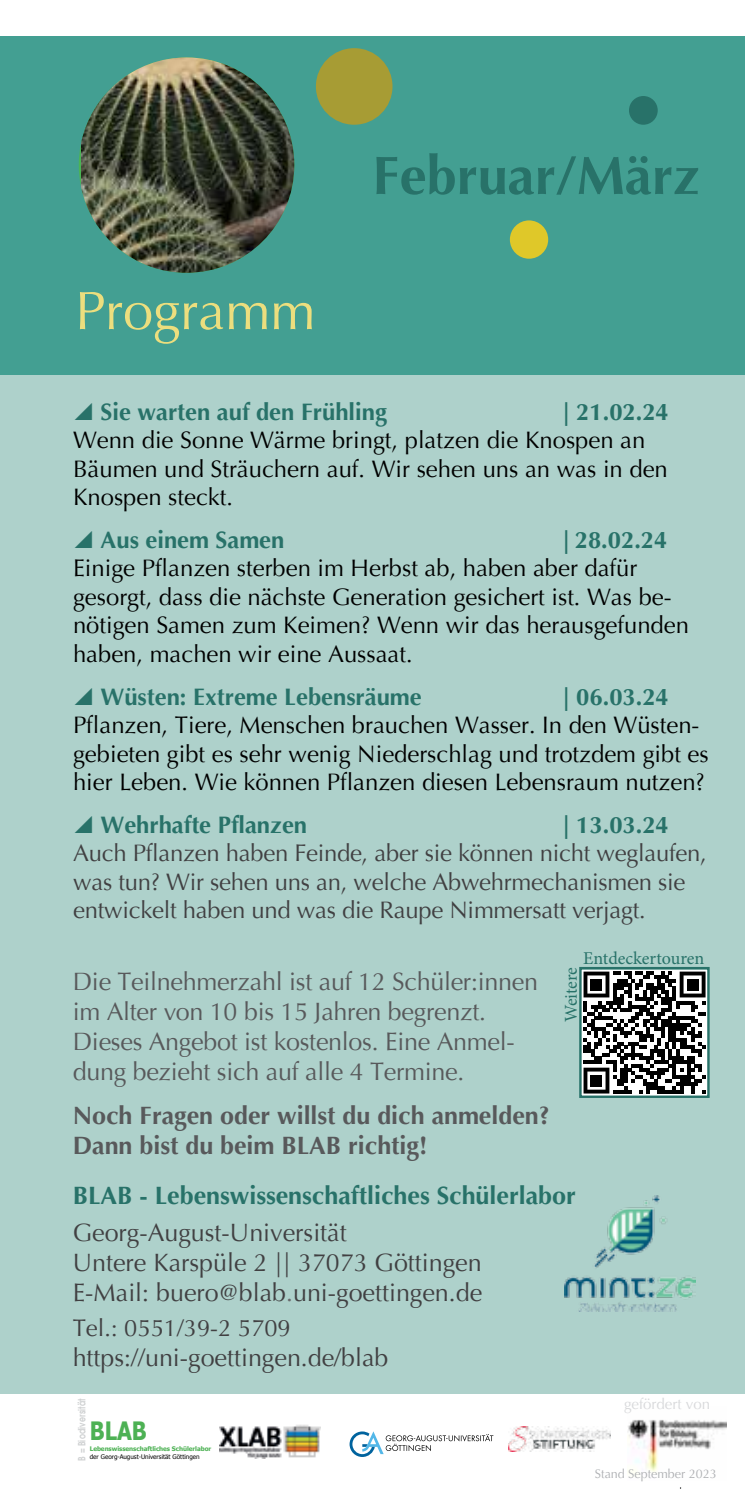
<style>
.page{position:relative;width:745px;height:1489px;background:#fff}
.page>*{position:absolute;margin:0;border:0;box-sizing:border-box;transform-origin:0 0}
.t1{font:700 54px "Optima";color:#287269}
.t2{font:54px "Optima";color:#ecde7e}
.t3{font:700 25.25px "Tahoma";color:#4db154;scale:.86 1}
.t4{font:25px/30px "Optima";letter-spacing:-.01em;color:#58595b}
.t5{font:25px/30px "Optima";color:#414042}
.t6{font:700 25px/30px "Optima";color:#58595b}
.t7{font:700 25px "Optima";color:#287269}
.t8{font:23.75px/28.5px "Optima";color:#000}
.t9{font:23.75px/28.5px "Optima";letter-spacing:-.01em;color:#414042}
.t10{font:700 23.75px "Optima";color:#287269}
.t11{font:18px "Minion Pro";letter-spacing:-.005em;color:#287269}
.t12{font:15px "Optima";color:#d8d9db}
.t13{font:12.5px "Optima";color:#afb1b4}
.t14{font:600 9.75px "Avant Garde";letter-spacing:.02em;color:#cfd1d2;scale:.8 1}
.t15{font:700 6.25px "Tahoma";letter-spacing:-.01em;color:#4db154}
.t16{font:6.25px "Tahoma";color:#000}
.s1{font-family:"Minion Pro";font-weight:700;color:#287269}
.s2{font-weight:700;color:#287269}
.s3{color:#696a6d}
</style>
<div class="page">
<div style="left:0;top:84px;width:744px;height:1309px;background:#aed1cb"></div>
<div style="left:0;top:37px;width:744px;height:338px;background:#439f92"></div>
<svg style="left:349px;top:1431px;width:144px;height:25px"></svg>
<img style="left:219px;top:1424px;width:102px;height:34px">
<img style="left:627px;top:1419px;width:99px;height:54px">
<img style="left:508px;top:1426px;width:102px;height:25px">
<img style="left:564px;top:1195px;width:130px;height:116px">
<div style="left:316px;top:48px;width:76px;height:77px;background:#a79c34;border-radius:50%"></div>
<div style="left:509px;top:220px;width:39px;height:39px;background:#dfc829;border-radius:50%"></div>
<div style="left:580px;top:970px;width:127px;height:126px;background:linear-gradient(to bottom,#fff,#fff)"></div>
<svg style="left:583px;top:971px;width:122px;height:122px"></svg>
<div style="left:590px;top:978px;width:11px;height:12px;background:#000"></div>
<div style="left:686px;top:978px;width:11px;height:12px;background:#000"></div>
<div style="left:590px;top:1074px;width:11px;height:12px;background:#000"></div>
<div style="left:579px;top:966px;width:130px;height:131px;border:2px solid #287269"></div>
<div style="left:628px;top:96px;width:29px;height:29px;background:#287269;border-radius:50%"></div>
<img style="left:81px;top:57px;width:213px;height:216px">
<h1 class="t2" style="left:75px;top:279px;width:241px">Programm</h1>
<h1 class="t1" style="left:372px;top:145px;width:329px">Februar/März</h1>
<p class="t10" style="left:100px;top:398px;width:287px">Sie warten auf den Frühling</p>
<p class="t8" style="left:73px;top:398px;width:597px;text-indent:490px"><span class="s1">|</span> <span class="s2">21.02.24<br></span>Wenn die Sonne Wärme bringt, platzen die Knospen an<br>Bäumen und Sträuchern auf. Wir sehen uns an was in den<br>Knospen steckt.</p>
<p class="t10" style="left:100px;top:526px;width:185px">Aus einem Samen</p>
<p class="t8" style="left:73px;top:526px;width:617px;text-indent:490px"><span class="s1">|</span> <span class="s2">28.02.24<br></span>Einige Pflanzen sterben im Herbst ab, haben aber dafür gesorgt, dass die nächste Generation gesichert ist. Was be&shy;nötigen Samen zum Keimen? Wenn wir das herausgefunden haben, machen wir eine Aussaat.</p>
<p class="t10" style="left:100px;top:683px;width:322px">Wüsten: Extreme Lebensräume</p>
<p class="t8" style="left:73px;top:682px;width:636px;text-indent:490px"><span class="s1">|</span> <span class="s2">06.03.24<br></span>Pflanzen, Tiere, Menschen brauchen Wasser. In den Wüsten&shy;gebieten gibt es sehr wenig Niederschlag und trotzdem gibt es hier Leben. Wie können Pflanzen diesen Lebensraum nutzen?</p>
<p class="t10" style="left:100px;top:811px;width:208px">Wehrhafte Pflanzen</p>
<p class="t9" style="left:73px;top:811px;width:634px;text-indent:490px"><span class="s1">|</span> <span class="s2">13.03.24<br></span>Auch Pflanzen haben Feinde, aber sie können nicht weglaufen, was tun? Wir sehen uns an, welche Abwehrmechanismen sie entwickelt haben und was die Raupe Nimmersatt verjagt.</p>
<p class="t4" style="left:73px;top:967px;width:466px">Die Teilnehmerzahl ist auf 12 Schüler:innen im Alter von 10 bis 15 Jahren begrenzt.<br>Dieses Angebot ist kostenlos. Eine Anmel&shy;dung bezieht sich auf alle 4 Termine.</p>
<p class="t6" style="left:73px;top:1101px;width:478px">Noch Fragen oder willst du dich anmelden?<br>Dann bist du beim BLAB richtig!</p>
<p class="t11" style="left:582px;top:946px;width:122px">Entdeckertouren</p>
<p class="t11" style="left:558px;top:1022px;width:57px;rotate:-90deg">Weitere</p>
<p class="t7" style="left:73px;top:1181px;width:504px">BLAB - Lebenswissenschaftliches Schülerlabor</p>
<p class="t5" style="left:73px;top:1217px;width:411px">Georg-August-Universität<br>Untere Karspüle 2 || 37073 Göttingen<br>E-Mail: buero@blab<span class="s3">.</span>uni-goettingen.de</p>
<p class="t9" style="left:73px;top:1314px;width:219px">Tel.: 0551/39-2 5709</p>
<p class="t5" style="left:73px;top:1342px;width:317px">https://uni-goettingen.de/blab</p>
<p class="t14" style="left:75px;top:1460px;width:79px;rotate:-90deg">B = Biodiversität</p>
<p class="t3" style="left:90px;top:1412px;width:68px">BLAB</p>
<p class="t15" style="left:90px;top:1444px;width:123px">Lebenswissenschaftliches Schülerlabor</p>
<p class="t16" style="left:90px;top:1452px;width:111px">der Georg-August-Universität Göttingen</p>
<p class="t12" style="left:623px;top:1395px;width:87px">gefördert von</p>
<p class="t13" style="left:594px;top:1465px;width:123px">Stand September 2023</p>
</div>
